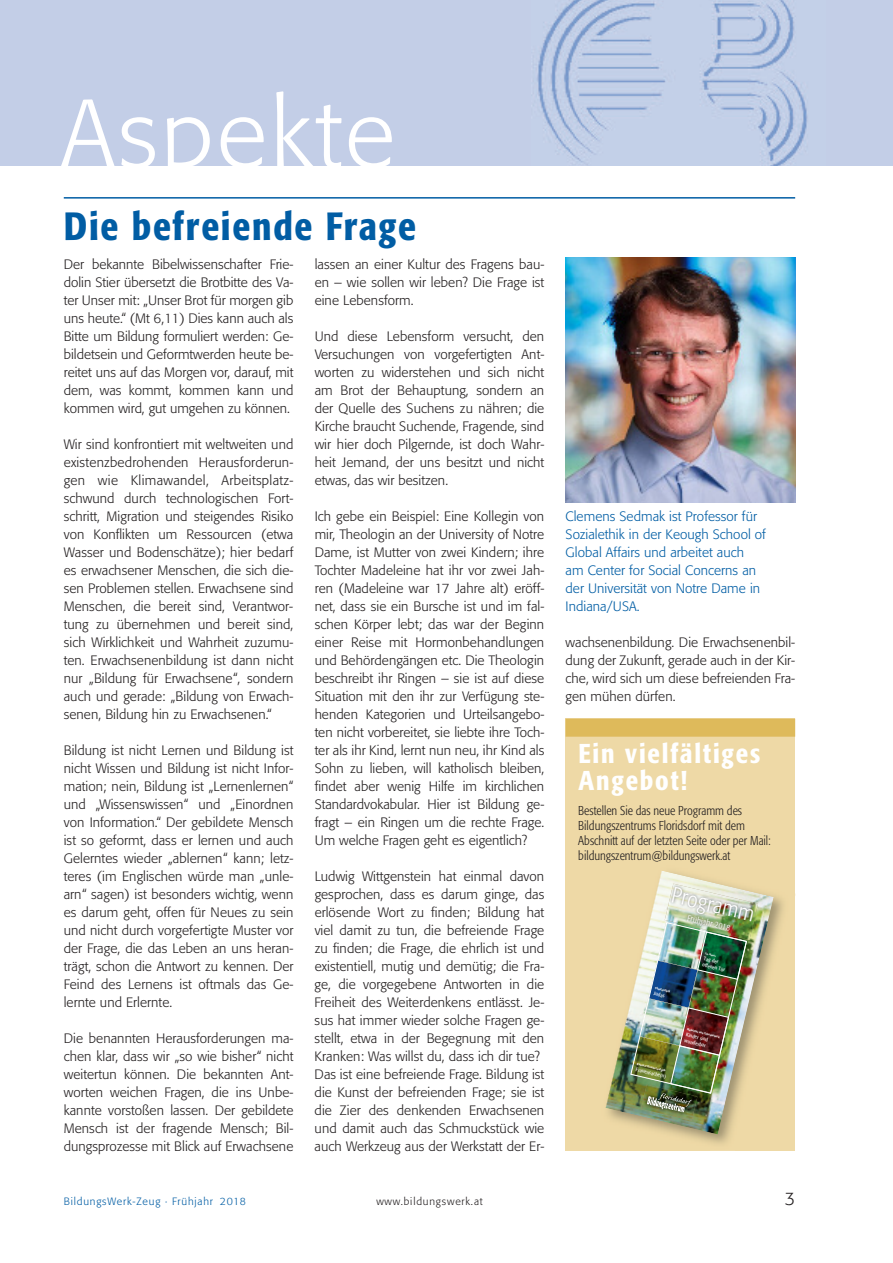
<style>
.page{position:relative;width:893px;height:1263px;background:#fff}
.page>*{position:absolute;margin:0;border:0;box-sizing:border-box;transform-origin:0 0}
.t1{font:300 96px "Formata";letter-spacing:.035em;color:#fff}
.t2{font:500 condensed 39px "Formata";letter-spacing:.045em;color:#015da4}
.t3{font:500 condensed 27px/27px "Formata";letter-spacing:.07em;color:#fff}
.t4{font:300 condensed 22.65px "Formata";color:#fff}
.t5{font:300 18px "Formata";color:#231f20}
.t6{font:300 13.5px/18px "Formata";letter-spacing:.005em;color:#231f20;text-align:justify}
.t7{font:300 13.5px/18px "Formata";letter-spacing:.005em;color:#015da4}
.t8{font:300 condensed 12.75px/15px "Formata";color:#231f20}
.t9{font:300 10.5px "Formata";letter-spacing:.08em;color:#015da4}
.t10{font:300 10.5px "Formata";letter-spacing:.08em;color:#231f20}
.t11{font:300 condensed 8.7px "Formata";color:#fff}
.t12{font:condensed 5.25px/6.3px "Formata";color:#fff}
.t13{font:500 condensed 3px "Formata";color:#fff}
.t14{font:500 condensed 2.55px "Formata";color:#fff}
</style>
<div class="page">
<div style="left:0;top:0;width:893px;height:166px;background:#c3cee7"></div>
<img style="left:537px;top:0;width:271px;height:166px">
<hr style="left:64px;top:197px;width:731px;height:2px;background:#015da4">
<img style="left:566px;top:257px;width:229px;height:246px">
<div style="left:566px;top:719px;width:229px;height:432px;background:#eed9a6"></div>
<div style="left:566px;top:719px;width:229px;height:18px;background:#deba5b"></div>
<img style="left:606px;top:870px;width:168px;height:264px">
<h1 class="t1" style="left:61px;top:93px;width:336px">Aspekte</h1>
<h2 class="t2" style="left:64px;top:211px;width:354px">Die befreiende Frage</h2>
<p class="t6" style="left:64px;top:256px;width:231px">Der bekannte Bibelwissenschafter Frie&shy;dolin Stier übersetzt die Brotbitte des Va&shy;ter Unser mit: „Unser Brot für morgen gib uns heute.“ (Mt 6,11) Dies kann auch als Bitte um Bildung formuliert werden: Ge&shy;bildetsein und Geformtwerden heute be&shy;reitet uns auf das Morgen vor, darauf, mit dem, was kommt, kommen kann und kommen wird, gut umgehen zu können.</p>
<p class="t6" style="left:64px;top:436px;width:231px">Wir sind konfrontiert mit weltweiten und existenzbedrohenden Herausforderun&shy;gen wie Klimawandel, Arbeitsplatz&shy;schwund durch technologischen Fort&shy;schritt, Migration und steigendes Risiko von Konflikten um Ressourcen (etwa Wasser und Bodenschätze); hier bedarf es erwachsener Menschen, die sich die&shy;sen Problemen stellen. Erwachsene sind Menschen, die bereit sind, Verantwor&shy;tung zu übernehmen und bereit sind, sich Wirklichkeit und Wahrheit zuzumu&shy;ten. Erwachsenenbildung ist dann nicht nur „Bildung für Erwachsene“, sondern auch und gerade: „Bildung von Erwach&shy;senen, Bildung hin zu Erwachsenen.“</p>
<p class="t6" style="left:64px;top:742px;width:231px">Bildung ist nicht Lernen und Bildung ist nicht Wissen und Bildung ist nicht Infor&shy;mation; nein, Bildung ist „Lernenlernen“ und „Wissenswissen“ und „Einordnen von Information.“ Der gebildete Mensch ist so geformt, dass er lernen und auch Gelerntes wieder „ablernen“ kann; letz&shy;teres (im Englischen würde man „unle&shy;arn“ sagen) ist besonders wichtig, wenn es darum geht, offen für Neues zu sein und nicht durch vorgefertigte Muster vor der Frage, die das Leben an uns heran&shy;trägt, schon die Antwort zu kennen. Der Feind des Lernens ist oftmals das Ge&shy;lernte und Erlernte.</p>
<p class="t6" style="left:64px;top:1030px;width:231px">Die benannten Herausforderungen ma&shy;chen klar, dass wir „so wie bisher“ nicht weitertun können. Die bekannten Ant&shy;worten weichen Fragen, die ins Unbe&shy;kannte vorstoßen lassen. Der gebildete Mensch ist der fragende Mensch; Bil&shy;dungsprozesse mit Blick auf Erwachsene</p>
<p class="t6" style="left:315px;top:256px;width:231px">lassen an einer Kultur des Fragens bau&shy;en – wie sollen wir leben? Die Frage ist eine Lebensform.</p>
<p class="t6" style="left:315px;top:328px;width:231px">Und diese Lebensform versucht, den Versuchungen von vorgefertigten Ant&shy;worten zu widerstehen und sich nicht am Brot der Behauptung, sondern an der Quelle des Suchens zu nähren; die Kirche braucht Suchende, Fragende, sind wir hier doch Pilgernde, ist doch Wahr&shy;heit Jemand, der uns besitzt und nicht etwas, das wir besitzen.</p>
<p class="t6" style="left:315px;top:508px;width:231px">Ich gebe ein Beispiel: Eine Kollegin von mir, Theologin an der University of Notre Dame, ist Mutter von zwei Kindern; ihre Tochter Madeleine hat ihr vor zwei Jah&shy;ren (Madeleine war 17 Jahre alt) eröff&shy;net, dass sie ein Bursche ist und im fal&shy;schen Körper lebt; das war der Beginn einer Reise mit Hormonbehandlungen und Behördengängen etc. Die Theologin beschreibt ihr Ringen – sie ist auf diese Situation mit den ihr zur Verfügung ste&shy;henden Kategorien und Urteilsangebo&shy;ten nicht vorbereitet, sie liebte ihre Toch&shy;ter als ihr Kind, lernt nun neu, ihr Kind als Sohn zu lieben, will katholisch bleiben, findet aber wenig Hilfe im kirchlichen Standardvokabular. Hier ist Bildung ge&shy;fragt – ein Ringen um die rechte Frage.<br>Um welche Fragen geht es eigentlich?</p>
<p class="t6" style="left:315px;top:868px;width:231px;text-align:left">Ludwig Wittgenstein hat einmal davon gesprochen, dass es darum ginge, das erlösende Wort zu finden; Bildung hat viel damit zu tun, die befreiende Frage zu finden; die Frage, die ehrlich ist und existentiell, mutig und demütig; die Fra&shy;ge, die vorgegebene Antworten in die Freiheit des Weiterdenkens entlässt. Je&shy;sus hat immer wieder solche Fragen ge&shy;stellt, etwa in der Begegnung mit den Kranken: Was willst du, dass ich dir tue?<br>Das ist eine befreiende Frage. Bildung ist die Kunst der befreienden Frage; sie ist die Zier des denkenden Erwachsenen und damit auch das Schmuckstück wie auch Werkzeug aus der Werkstatt der Er-</p>
<p class="t7" style="left:566px;top:508px;width:202px">Clemens Sedmak ist Professor für<br>Sozialethik in der Keough School of<br>Global Affairs und arbeitet auch<br>am Center for Social Concerns an der Universität von Notre Dame in<br>Indiana/USA.</p>
<p class="t6" style="left:565px;top:634px;width:231px">wachsenenbildung. Die Erwachsenenbil&shy;dung der Zukunft, gerade auch in der Kir&shy;che, wird sich um diese befreienden Fra&shy;gen mühen dürfen.</p>
<h3 class="t3" style="left:578px;top:742px;width:183px">Ein vielfältiges<br>Angebot!</h3>
<p class="t8" style="left:578px;top:804px;width:194px">Bestellen Sie das neue Programm des Bildungszentrums Floridsdorf mit dem Abschnitt auf der letzten Seite oder per Mail: bildungszentrum@bildungswerk.at</p>
<h3 class="t4" style="left:674px;top:886px;width:86px;rotate:13deg">Programm</h3>
<p class="t11" style="left:688px;top:914px;width:45px;rotate:13deg">Frühjahr 2018</p>
<p class="t13" style="left:655px;top:987px;width:17px;rotate:13deg">Theaterstück</p>
<p class="t12" style="left:654px;top:990px;width:12px;rotate:13deg">Judas</p>
<p class="t13" style="left:637px;top:1063px;width:31px;rotate:13deg">Konzert Ursula Leutgöb</p>
<p class="t12" style="left:637px;top:1066px;width:33px;rotate:13deg">Frauensache(n)</p>
<p class="t14" style="left:705px;top:952px;width:12px;rotate:13deg">20. Jänner</p>
<p class="t12" style="left:705px;top:956px;width:25px;rotate:13deg">Tag der offenen Tür</p>
<p class="t13" style="left:688px;top:1028px;width:35px;rotate:13deg">Hubertus von Schoenebeck</p>
<p class="t12" style="left:685px;top:1038px;width:23px;rotate:13deg">wunderbar</p>
<p class="t12" style="left:687px;top:1032px;width:24px;rotate:13deg">Kinder sind</p>
<p class="t9" style="left:64px;top:1197px;width:184px">BildungsWerk-Zeug · Frühjahr 2018</p>
<p class="t10" style="left:376px;top:1197px;width:108px">www.bildungswerk.at</p>
<h3 class="t5" style="left:785px;top:1191px;width:12px">3</h3>
</div>
